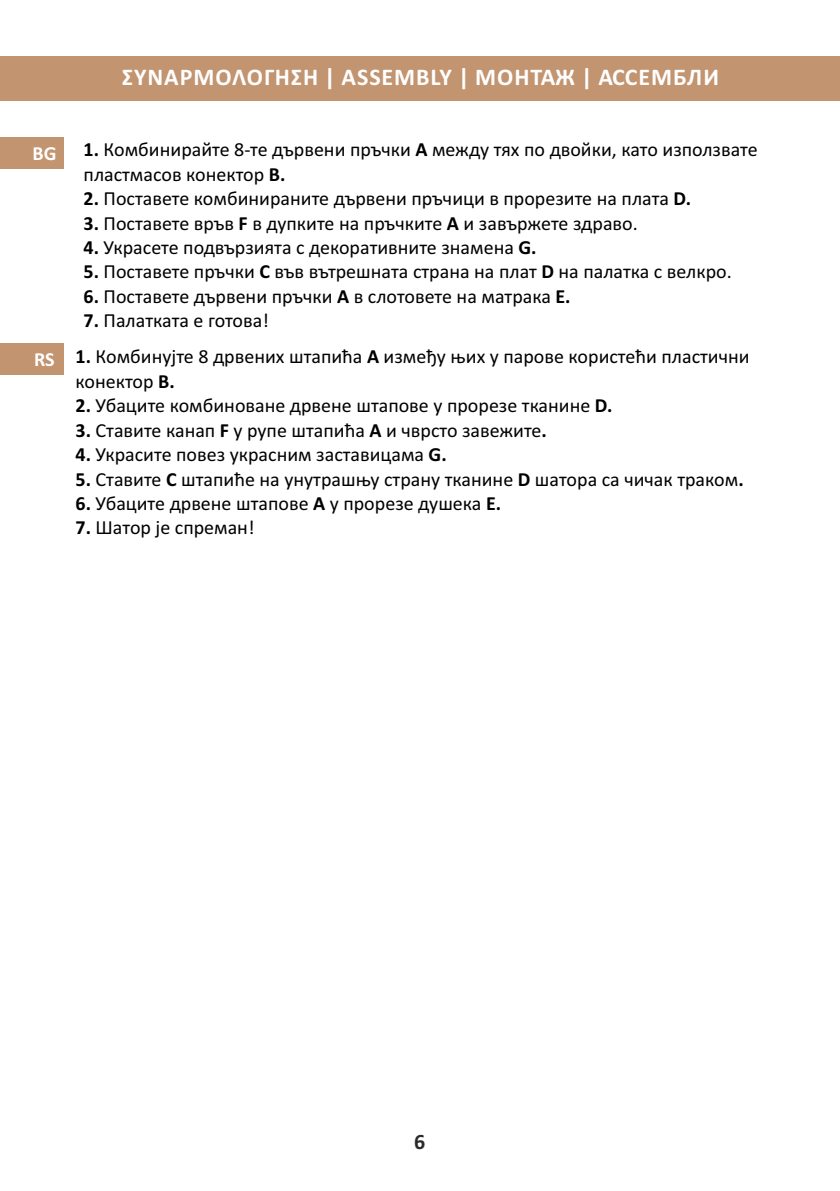
<style>
.page{position:relative;width:840px;height:1191px;background:#fff}
.page>*{position:absolute;margin:0;border:0;box-sizing:border-box;transform-origin:0 0}
.t1{font:700 24px "Calibri";letter-spacing:.04em;color:#fefefe}
.t2{font:700 22px "Calibri";color:#2b2a29}
.t3{font:20px/24.4px "Calibri";color:#000}
.t4{font:700 20px "Calibri";color:#fff}
.s1{font-weight:700}
.s2{font-weight:700;color:#fff}
</style>
<div class="page">
<div style="left:0;top:57px;width:839px;height:44px;background:#c29470"></div>
<div style="left:0;top:137px;width:64px;height:32px;background:#c29470"></div>
<div style="left:0;top:343px;width:64px;height:32px;background:#c29470"></div>
<p class="t4" style="left:33px;top:145px;width:25px">BG</p>
<p class="t1" style="left:122px;top:67px;width:598px">ΣΥΝΑΡΜΟΛΟΓΗΣΗ | ASSEMBLY | МОНТАЖ | АССЕМБЛИ</p>
<p class="t3" style="left:83px;top:139px;width:675px"><span class="s1">1.</span> Комбинирайте 8-те дървени пръчки <span class="s1">A</span> между тях по двойки, като използвате пластмасов конектор <span class="s1">B.</span></p>
<p class="t3" style="left:83px;top:188px;width:608px"><span class="s1">2.</span> Поставете комбинираните дървени пръчици в прорезите на плата <span class="s1">D.</span></p>
<p class="t3" style="left:83px;top:212px;width:555px"><span class="s1">3.</span> Поставете връв <span class="s1">F</span> в дупките на пръчките <span class="s1">A</span> и завържете здраво.</p>
<p class="t3" style="left:83px;top:237px;width:454px"><span class="s1">4.</span> Украсете подвързията с декоративните знамена <span class="s1">G.</span></p>
<p class="t3" style="left:83px;top:261px;width:649px"><span class="s1">5.</span> Поставете пръчки <span class="s1">C</span> във вътрешната страна на плат <span class="s1">D</span> на палатка с велкро.</p>
<p class="t3" style="left:83px;top:286px;width:488px"><span class="s1">6.</span> Поставете дървени пръчки <span class="s1">A</span> в слотовете на матрака <span class="s1">E.</span></p>
<p class="t3" style="left:83px;top:310px;width:187px"><span class="s1">7.</span> Палатката е готова!</p>
<p class="t3" style="left:75px;top:346px;width:675px;text-indent:-41px"><span class="s2">RS</span> <span class="s1">1.</span> Комбинујте 8 дрвених штапића <span class="s1">А</span> између њих у парове користећи пластични конектор <span class="s1">B.</span></p>
<p class="t3" style="left:75px;top:395px;width:538px"><span class="s1">2.</span> Убаците комбиноване дрвене штапове у прорезе тканине <span class="s1">D.</span></p>
<p class="t3" style="left:75px;top:419px;width:472px"><span class="s1">3.</span> Ставите канап <span class="s1">F</span> у рупе штапића <span class="s1">А</span> и чврсто завежите<span class="s1">.</span></p>
<p class="t3" style="left:75px;top:444px;width:372px"><span class="s1">4.</span> Украсите повез украсним заставицама <span class="s1">G.</span></p>
<p class="t3" style="left:75px;top:468px;width:669px"><span class="s1">5.</span> Ставите <span class="s1">C</span> штапиће на унутрашњу страну тканине <span class="s1">D</span> шатора са чичак траком<span class="s1">.</span></p>
<p class="t3" style="left:75px;top:493px;width:427px"><span class="s1">6.</span> Убаците дрвене штапове <span class="s1">А</span> у прорезе душека <span class="s1">Е.</span></p>
<p class="t3" style="left:75px;top:517px;width:180px"><span class="s1">7.</span> Шатор је спреман!</p>
<p class="t2" style="left:414px;top:1132px;width:13px">6</p>
</div>
